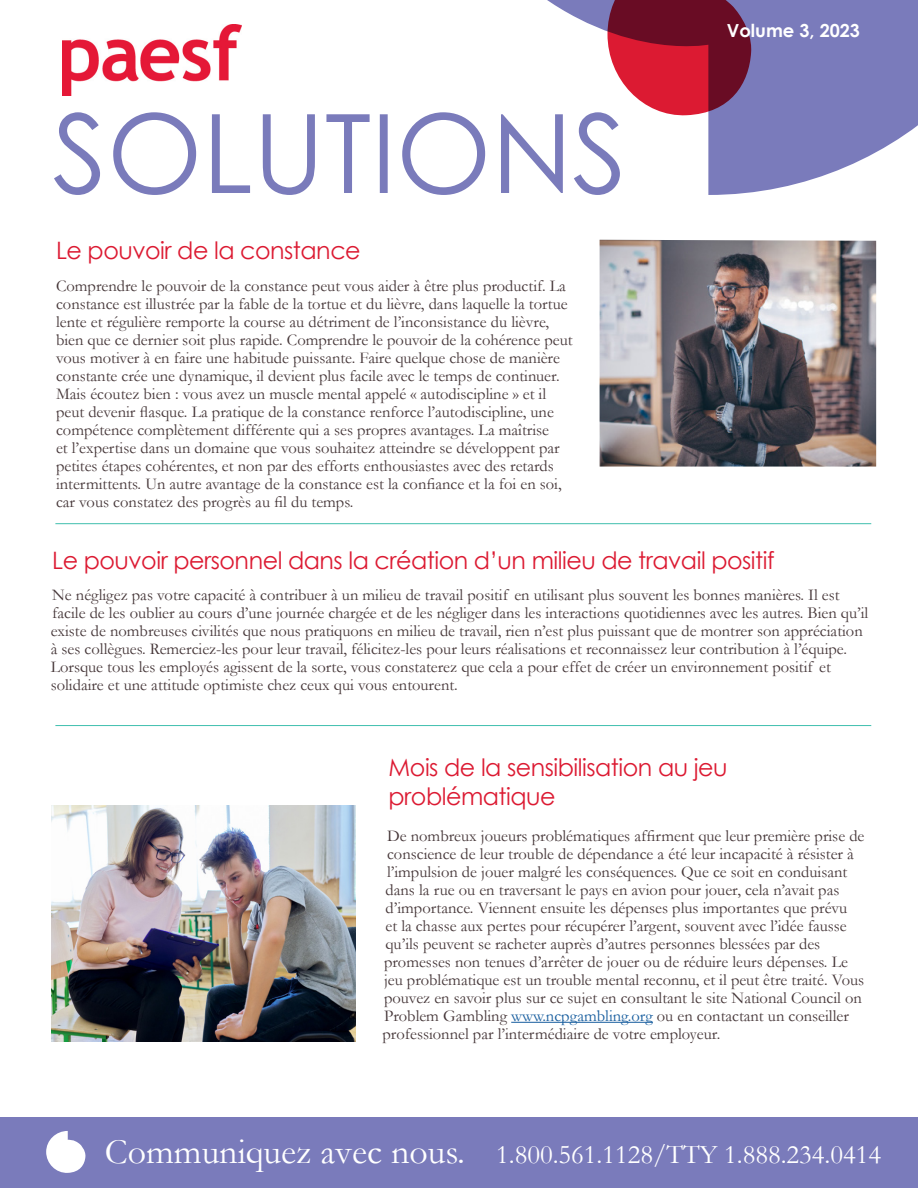
<style>
.page{position:relative;width:918px;height:1188px;background:#fff}
.page>*{position:absolute;margin:0;border:0;box-sizing:border-box;transform-origin:0 0}
.t1{font:27px "Garamond";color:#fff}
.t2{font:24px/28.8px "Century Gothic";letter-spacing:-.02em;color:#dc1a32}
.t3{font:700 18px "Century Gothic";color:#fff}
.t4{font:16.5px/18px "Garamond";color:#453638}
.s1{color:#175d9e}
.s2{font-size:36px}
</style>
<div class="page">
<svg style="left:547px;top:0;width:371px;height:195px;fill:#7a7bbb"></svg>
<svg style="left:54px;top:112px;width:566px;height:83px"></svg>
<img style="left:63px;top:24px;width:178px;height:71px">
<svg style="left:607px;top:0;width:146px;height:117px;background:#a1324b"></svg>
<div style="left:0;top:1118px;width:918px;height:70px;background:#7a7bbb"></div>
<svg style="left:46px;top:1131px;width:40px;height:42px"></svg>
<img style="left:600px;top:240px;width:276px;height:227px">
<img style="left:51px;top:805px;width:305px;height:237px">
<hr style="left:55px;top:725px;width:816px;height:1px;background:#3fbfae">
<hr style="left:55px;top:523px;width:816px;height:1px;background:#3fbfae">
<hr style="left:511px;top:1022px;width:142px;height:1px;background:#175d9e">
<h2 class="t2" style="left:56px;top:236px;width:306px">Le pouvoir de la constance</h2>
<p class="t4" style="left:56px;top:276px;width:518px">Comprendre le pouvoir de la constance peut vous aider à être plus productif. La constance est illustrée par la fable de la tortue et du lièvre, dans laquelle la tortue lente et régulière remporte la course au détriment de l’inconsistance du lièvre, bien que ce dernier soit plus rapide. Comprendre le pouvoir de la cohérence peut vous motiver à en faire une habitude puissante. Faire quelque chose de manière constante crée une dynamique, il devient plus facile avec le temps de continuer.<br>Mais écoutez bien : vous avez un muscle mental appelé « autodiscipline » et il peut devenir flasque. La pratique de la constance renforce l’autodiscipline, une compétence complètement différente qui a ses propres avantages. La maîtrise<br>et l’expertise dans un domaine que vous souhaitez atteindre se développent par petites étapes cohérentes, et non par des efforts enthousiastes avec des retards intermittents. Un autre avantage de la constance est la confiance et la foi en soi, car vous constatez des progrès au fil du temps.</p>
<p class="t3" style="left:727px;top:16px;width:135px">Volume 3, 2023</p>
<h2 class="t2" style="left:52px;top:546px;width:724px">Le pouvoir personnel dans la création d’un milieu de travail positif</h2>
<p class="t4" style="left:51px;top:586px;width:819px">Ne négligez pas votre capacité à contribuer à un milieu de travail positif en utilisant plus souvent les bonnes manières. Il est facile de les oublier au cours d’une journée chargée et de les négliger dans les interactions quotidiennes avec les autres. Bien qu’il existe de nombreuses civilités que nous pratiquons en milieu de travail, rien n’est plus puissant que de montrer son appréciation à ses collègues. Remerciez-les pour leur travail, félicitez-les pour leurs réalisations et reconnaissez leur contribution à l’équipe.<br>Lorsque tous les employés agissent de la sorte, vous constaterez que cela a pour effet de créer un environnement positif et solidaire et une attitude optimiste chez ceux qui vous entourent.</p>
<h2 class="t2" style="left:389px;top:753px;width:341px">Mois de la sensibilisation au jeu problématique</h2>
<p class="t4" style="left:383px;top:826px;width:483px">De nombreux joueurs problématiques affirment que leur première prise de conscience de leur trouble de dépendance a été leur incapacité à résister à l’impulsion de jouer malgré les conséquences. Que ce soit en conduisant dans la rue ou en traversant le pays en avion pour jouer, cela n’avait pas d’importance. Viennent ensuite les dépenses plus importantes que prévu<br>et la chasse aux pertes pour récupérer l’argent, souvent avec l’idée fausse qu’ils peuvent se racheter auprès d’autres personnes blessées par des promesses non tenues d’arrêter de jouer ou de réduire leurs dépenses. Le jeu problématique est un trouble mental reconnu, et il peut être traité. Vous pouvez en savoir plus sur ce sujet en consultant le site National Council on Problem Gambling <span class="s1">www.ncpgambling.org</span> ou en contactant un conseiller professionnel par l’intermédiaire de votre employeur.</p>
<h1 class="t1" style="left:105px;top:1137px;width:778px"><span class="s2">Communiquez avec nous.</span> 1.800.561.1128/TTY 1.888.234.0414</h1>
</div>
